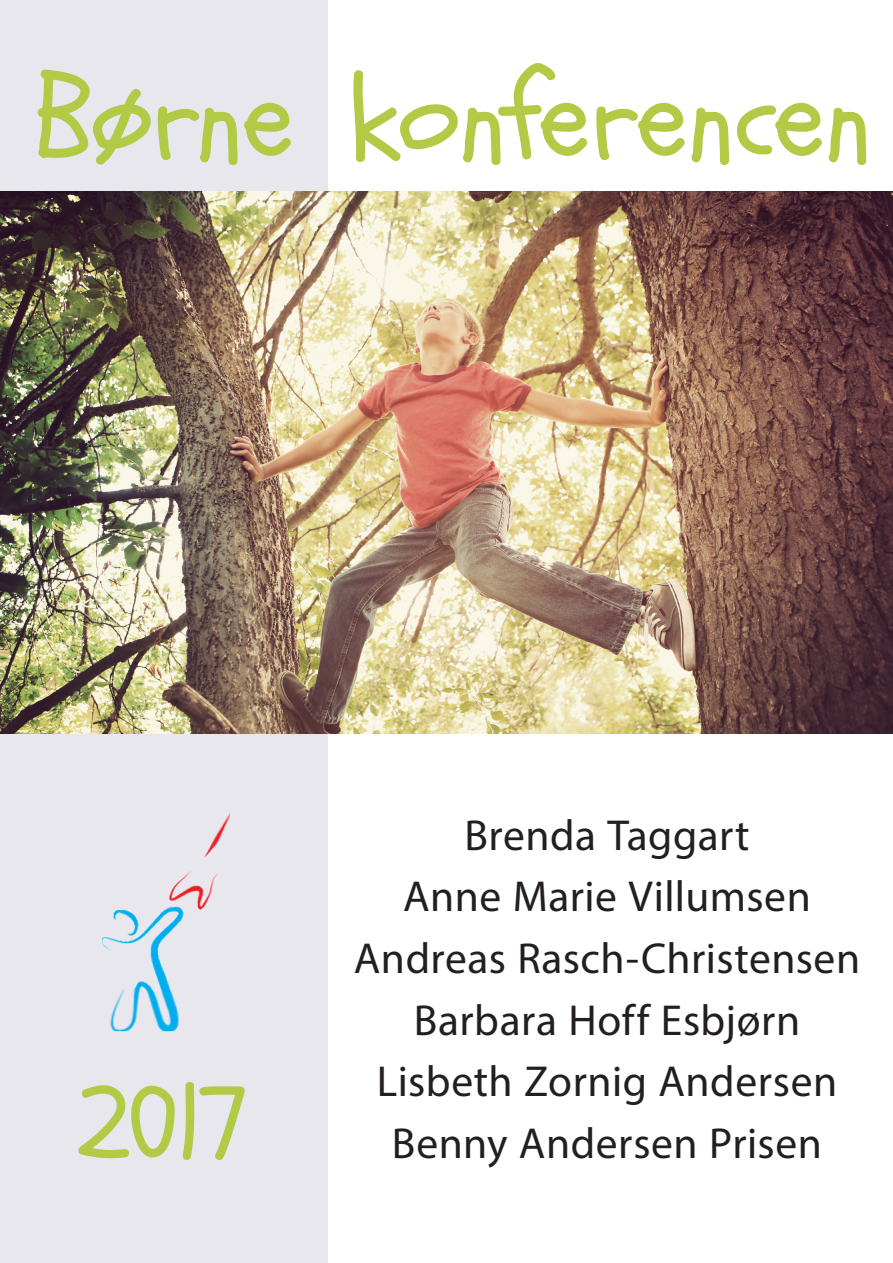
<style>
.page{position:relative;width:893px;height:1263px;background:#fff}
.page>*{position:absolute;margin:0;border:0;box-sizing:border-box;transform-origin:0 0}
.t1{font:117px "Schoolbell";letter-spacing:-.01em;color:#b2ca45}
.t2{font:108px "Schoolbell";color:#b2ca45}
.Forside_navne{font:43.5px/61.5px "Myriad Pro";letter-spacing:.015em;color:#231f20;text-align:center}
</style>
<div class="page">
<div style="left:0;top:0;width:327px;height:1263px;background:#e8e7ed"></div>
<img style="left:101px;top:813px;width:129px;height:219px">
<img style="left:0;top:191px;width:893px;height:542px">
<p class="t1" style="left:34px;top:41px;width:261px">Børne</p>
<p class="t1" style="left:348px;top:41px;width:525px">konferencen</p>
<p class="t2" style="left:76px;top:1053px;width:174px">2017</p>
<p class="Forside_navne" style="left:354px;top:804px;width:508px">Brenda Taggart<br>Anne Marie Villumsen<br>Andreas Rasch-Christensen<br>Barbara Hoff Esbjørn<br>Lisbeth Zornig Andersen<br>Benny Andersen Prisen</p>
</div>
